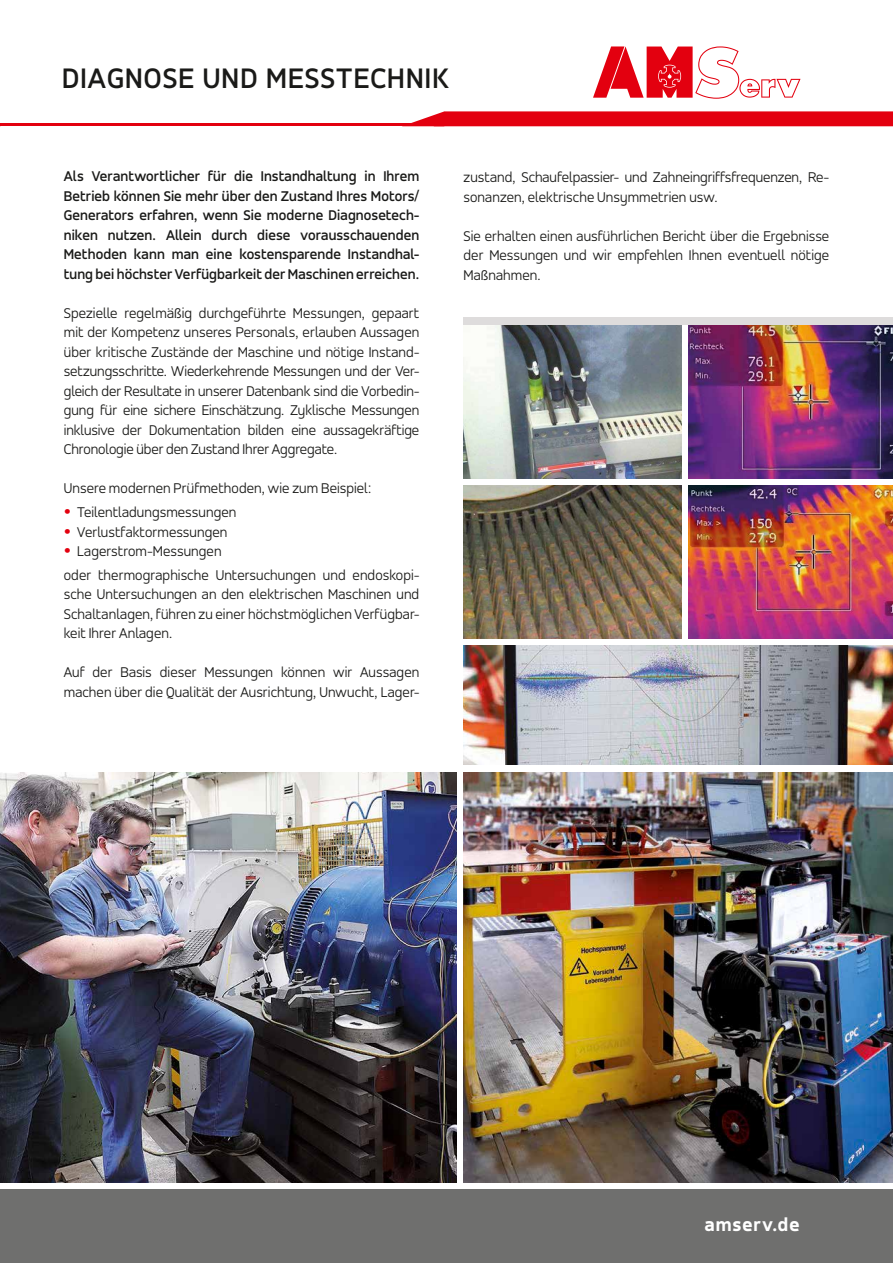
<style>
.page{position:relative;width:893px;height:1263px;background:#fff}
.page>*{position:absolute;margin:0;border:0;box-sizing:border-box;transform-origin:0 0}
.t1{font:500 30px "Accord";letter-spacing:.04em;color:#1a1a18}
.t2{font:800 19.5px "Accord";letter-spacing:.05em;color:#fff}
.t3{font:300 15px/19.5px "Accord";letter-spacing:.01em;color:#1a1a18;text-align:justify}
.t4{font:500 15px/19.5px "Accord";letter-spacing:.01em;color:#1a1a18;text-align:justify}
.s1{font-size:27px;color:#e3000f}
</style>
<div class="page">
<svg style="left:411px;top:111px;width:482px;height:12px;background:#e4111f"></svg>
<hr style="left:0;top:123px;width:893px;height:3px;background:#e3000f">
<svg style="left:593px;top:46px;width:207px;height:53px"></svg>
<div style="left:0;top:1189px;width:893px;height:74px;background:#6f6f6e"></div>
<img style="left:464px;top:772px;width:429px;height:410px">
<img style="left:0;top:772px;width:457px;height:410px">
<img style="left:689px;top:486px;width:204px;height:153px">
<img style="left:463px;top:485px;width:219px;height:154px">
<img style="left:463px;top:325px;width:218px;height:153px">
<img style="left:689px;top:325px;width:204px;height:153px">
<img style="left:463px;top:646px;width:430px;height:119px">
<div style="left:463px;top:317px;width:430px;height:8px;background:#dedcdc"></div>
<h1 class="t1" style="left:62px;top:61px;width:388px">DIAGNOSE UND MESSTECHNIK</h1>
<p class="t4" style="left:64px;top:167px;width:357px">Als Verantwortlicher für die Instandhaltung in Ihrem Betrieb können Sie mehr über den Zustand Ihres Motors/ Generators erfahren, wenn Sie moderne Diagnosetech&shy;niken nutzen. Allein durch diese vorausschauenden Methoden kann man eine kostensparende Instandhal&shy;tung bei höchster Verfügbarkeit der Maschinen erreichen.</p>
<p class="t3" style="left:64px;top:303px;width:357px">Spezielle regelmäßig durchgeführte Messungen, gepaart mit der Kompetenz unseres Personals, erlauben Aussagen über kritische Zustände der Maschine und nötige Instand&shy;setzungsschritte. Wiederkehrende Messungen und der Ver&shy;gleich der Resultate in unserer Datenbank sind die Vorbedin&shy;gung für eine sichere Einschätzung. Zyklische Messungen inklusive der Dokumentation bilden eine aussagekräftige Chronologie über den Zustand Ihrer Aggregate.</p>
<p class="t3" style="left:64px;top:479px;width:309px">Unsere modernen Prüfmethoden, wie zum Beispiel:</p>
<p class="t3" style="left:64px;top:502px;width:174px"><span class="s1">•</span> Teilentladungsmessungen</p>
<p class="t3" style="left:64px;top:522px;width:165px"><span class="s1">•</span> Verlustfaktormessungen</p>
<p class="t3" style="left:64px;top:539px;width:357px;line-height:23.7px"><span class="s1">•</span> Lagerstrom-Messungen<br>oder thermographische Untersuchungen und endoskopi-</p>
<p class="t3" style="left:64px;top:585px;width:357px">sche Untersuchungen an den elektrischen Maschinen und Schaltanlagen, führen zu einer höchstmöglichen Verfügbar&shy;keit Ihrer Anlagen.</p>
<p class="t3" style="left:64px;top:663px;width:357px">Auf der Basis dieser Messungen können wir Aussagen machen über die Qualität der Ausrichtung, Unwucht, Lager-</p>
<p class="t3" style="left:463px;top:167px;width:367px">zustand, Schaufelpassier- und Zahneingriffsfrequenzen, Re&shy;sonanzen, elektrische Unsymmetrien usw.</p>
<p class="t3" style="left:463px;top:226px;width:367px">Sie erhalten einen ausführlichen Bericht über die Ergebnisse der Messungen und wir empfehlen Ihnen eventuell nötige Maßnahmen.</p>
<h2 class="t2" style="left:705px;top:1213px;width:96px">amserv.de</h2>
</div>
